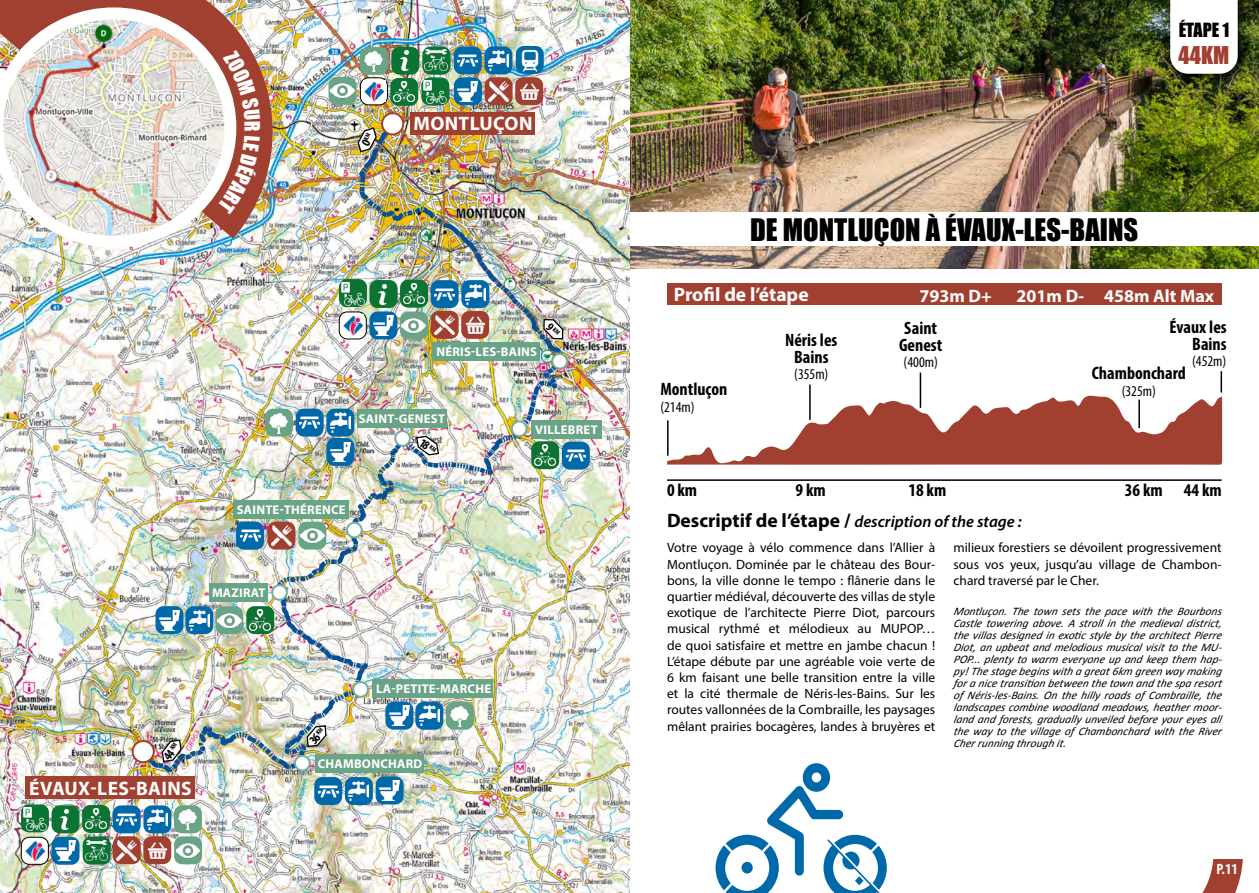
<style>
.page{position:relative;width:1259px;height:893px;background:#fff}
.page>*{position:absolute;margin:0;border:0;box-sizing:border-box;transform-origin:0 0}
.t1{font:28.5px "Impact";color:#000}
.t2{font:22.5px "Impact";color:#a14030}
.t3{font:700 19.5px "Myriad Pro";letter-spacing:.02em;color:#fff}
.t4{font:700 19.5px "Myriad Pro";color:#fff}
.t5{font:700 condensed 18px/16.5px "Myriad Pro";color:#000;text-align:center}
.t6{font:700 18px "Myriad Pro";color:#fff}
.t7{font:18px "Impact";letter-spacing:-.005em;color:#000}
.t8{font:italic 600 16.5px "Myriad Pro";color:#000}
.t9{font:condensed 15px "Myriad Pro";color:#000}
.t10{font:700 condensed 15px "Myriad Pro";color:#fff}
.t11{font:13.5px/16.2px "Myriad Pro";color:#000;text-align:justify}
.t12{font:700 12.75px "Myriad Pro";letter-spacing:.02em;color:#fff}
.t13{font:700 condensed 12.75px "Myriad Pro";color:#000}
.t14{font:italic 11.55px/12px "Calibri";letter-spacing:-.01em;color:#000}
.s1{font-weight:700;font-style:normal;font-size:19.5px}
</style>
<div class="page">
<img style="left:629px;top:0;width:630px;height:269px">
<div style="left:630px;top:212px;width:629px;height:34px;background:#fff"></div>
<hr style="left:667px;top:479px;width:554px;height:2px;background:#000">
<div style="left:667px;top:283px;width:554px;height:22px;background:#a14030"></div>
<div style="left:1164px;top:0;width:85px;height:85px;background:#000;opacity:.75"></div>
<svg style="left:1170px;top:0;width:67px;height:74px"></svg>
<svg style="left:667px;top:395px;width:555px;height:70px"></svg>
<hr style="left:809px;top:385px;width:1px;height:35px;background:#000">
<hr style="left:667px;top:420px;width:1px;height:36px;background:#000">
<hr style="left:1220px;top:371px;width:2px;height:21px;background:#000">
<hr style="left:919px;top:373px;width:2px;height:35px;background:#000">
<svg style="left:1202px;top:859px;width:40px;height:34px"></svg>
<img style="left:0;top:0;width:629px;height:893px">
<div style="left:143px;top:836px;width:28px;height:28px;background:#a14030;border-radius:8px"></div>
<div style="left:52px;top:805px;width:27px;height:28px;background:#0b7433;border-radius:8px"></div>
<img style="left:60px;top:809px;width:10px;height:20px">
<div style="left:82px;top:805px;width:28px;height:28px;background:#0b7433;border-radius:8px"></div>
<div style="left:83px;top:837px;width:28px;height:28px;background:#0b7433;border-radius:8px"></div>
<img style="left:85px;top:807px;width:22px;height:23px">
<img style="left:85px;top:839px;width:23px;height:23px">
<div style="left:21px;top:837px;width:27px;height:27px;background:#fff;border-radius:8px"></div>
<div style="left:21px;top:837px;width:28px;height:28px;border:1px solid #000;border-radius:8px"></div>
<div style="left:113px;top:836px;width:28px;height:28px;background:#a14030;border-radius:8px"></div>
<img style="left:117px;top:840px;width:20px;height:20px">
<img style="left:145px;top:838px;width:24px;height:24px">
<div style="left:113px;top:805px;width:28px;height:28px;background:#0069aa;border-radius:8px"></div>
<img style="left:117px;top:813px;width:20px;height:13px">
<div style="left:143px;top:805px;width:28px;height:28px;background:#0069aa;border-radius:8px"></div>
<div style="left:52px;top:837px;width:27px;height:28px;background:#0069aa;border-radius:8px"></div>
<img style="left:55px;top:841px;width:20px;height:20px">
<img style="left:147px;top:809px;width:20px;height:20px">
<svg style="left:21px;top:804px;width:28px;height:28px"></svg>
<img style="left:24px;top:808px;width:22px;height:22px">
<div style="left:174px;top:836px;width:28px;height:28px;background:#6aa487;border-radius:8px"></div>
<img style="left:176px;top:838px;width:24px;height:24px">
<div style="left:174px;top:805px;width:28px;height:28px;background:#6aa487;border-radius:8px"></div>
<img style="left:178px;top:810px;width:19px;height:20px">
<img style="left:25px;top:840px;width:21px;height:20px">
<hr style="left:1138px;top:400px;width:2px;height:28px;background:#000">
<div style="left:314px;top:777px;width:28px;height:28px;background:#0069aa;border-radius:8px"></div>
<div style="left:345px;top:777px;width:28px;height:28px;background:#0069aa;border-radius:8px"></div>
<svg style="left:376px;top:776px;width:27px;height:28px"></svg>
<img style="left:379px;top:799px;width:20px;height:1px">
<svg style="left:0;top:0;width:274px;height:50px"></svg>
<img style="left:0;top:7px;width:236px;height:241px">
<svg style="left:454px;top:46px;width:28px;height:28px"></svg>
<svg style="left:484px;top:46px;width:28px;height:28px"></svg>
<div style="left:360px;top:47px;width:28px;height:28px;background:#6aa487;border-radius:8px"></div>
<svg style="left:516px;top:46px;width:28px;height:28px"></svg>
<img style="left:518px;top:48px;width:24px;height:2px">
<svg style="left:422px;top:47px;width:28px;height:28px"></svg>
<div style="left:391px;top:47px;width:28px;height:28px;background:#0b7433;border-radius:8px"></div>
<svg style="left:715px;top:763px;width:171px;height:130px"></svg>
<div style="left:741px;top:862px;width:11px;height:11px;background:#0069aa;border-radius:50%"></div>
<img style="left:25px;top:50px;width:576px;height:749px">
<h3 class="t3" style="left:413px;top:111px;width:121px">MONTLUÇON</h3>
<p class="t12" style="left:436px;top:344px;width:102px">NÉRIS-LES-BAINS</p>
<p class="t12" style="left:359px;top:410px;width:88px">SAINT-GENEST</p>
<p class="t13" style="left:425px;top:435px;width:19px;rotate:36deg">18 <sup>KM</sup></p>
<p class="t12" style="left:237px;top:501px;width:110px">SAINTE-THÉRENCE</p>
<p class="t12" style="left:535px;top:422px;width:64px">VILLEBRET</p>
<p class="t12" style="left:212px;top:584px;width:55px">MAZIRAT</p>
<p class="t13" style="left:160px;top:754px;width:19px;rotate:-53deg">44 <sup>KM</sup></p>
<h3 class="t3" style="left:29px;top:775px;width:164px">ÉVAUX-LES-BAINS</h3>
<p class="t13" style="left:306px;top:738px;width:19px;rotate:-50deg">36 <sup>KM</sup></p>
<p class="t12" style="left:376px;top:681px;width:116px">LA-PETITE-MARCHE</p>
<p class="t12" style="left:318px;top:756px;width:106px">CHAMBONCHARD</p>
<h3 class="t7" style="left:1178px;top:16px;width:52px">ÉTAPE 1</h3>
<h2 class="t2" style="left:1178px;top:37px;width:52px">44KM</h2>
<h1 class="t1" style="left:750px;top:207px;width:389px">DE MONTLUÇON À ÉVAUX-LES-BAINS</h1>
<h3 class="t4" style="left:674px;top:281px;width:136px">Profil de l’étape</h3>
<h3 class="t6" style="left:919px;top:284px;width:74px">793m D+</h3>
<h3 class="t5" style="left:660px;top:381px;width:69px">Montluçon</h3>
<p class="t9" style="left:660px;top:398px;width:36px">(214m)</p>
<h3 class="t5" style="left:785px;top:332px;width:54px">Néris les<br>Bains</h3>
<p class="t9" style="left:794px;top:365px;width:36px">(355m)</p>
<h3 class="t5" style="left:899px;top:320px;width:45px;text-align:left">Saint<br>Genest</h3>
<p class="t9" style="left:903px;top:353px;width:36px">(400m)</p>
<h3 class="t6" style="left:1016px;top:284px;width:199px">201m D- 458m Alt Max</h3>
<h3 class="t5" style="left:1169px;top:319px;width:59px;text-align:right">Évaux les<br>Bains</h3>
<p class="t9" style="left:1192px;top:352px;width:36px">(452m)</p>
<h3 class="t5" style="left:1091px;top:364px;width:96px">Chambonchard</h3>
<p class="t9" style="left:1121px;top:382px;width:36px">(325m)</p>
<h3 class="t5" style="left:667px;top:482px;width:32px">0 km</h3>
<h3 class="t5" style="left:908px;top:482px;width:39px">18 km</h3>
<h3 class="t5" style="left:1184px;top:482px;width:39px">44 km</h3>
<h3 class="t5" style="left:795px;top:482px;width:32px">9 km</h3>
<h3 class="t5" style="left:1125px;top:482px;width:39px">36 km</h3>
<p class="t8" style="left:667px;top:511px;width:356px"><span class="s1">Descriptif de l’étape /</span> description of the stage :</p>
<p class="t11" style="left:667px;top:540px;width:270px">Votre voyage à vélo commence dans l’Allier à Montluçon. Dominée par le château des Bour&shy;bons, la ville donne le tempo : flânerie dans le quartier médiéval, découverte des villas de style exotique de l’architecte Pierre Diot, parcours musical rythmé et mélodieux au MUPOP… de quoi satisfaire et mettre en jambe chacun !<br>L’étape débute par une agréable voie verte de 6 km faisant une belle transition entre la ville et la cité thermale de Néris-les-Bains. Sur les routes vallonnées de la Combraille, les paysages mêlant prairies bocagères, landes à bruyères et</p>
<p class="t11" style="left:953px;top:540px;width:270px">milieux forestiers se dévoilent progressivement sous vos yeux, jusqu’au village de Chambon&shy;chard traversé par le Cher.</p>
<p class="t14" style="left:953px;top:604px;width:272px">Montluçon. The town sets the pace with the Bourbons Castle towering above. A stroll in the medieval district, the villas designed in exotic style by the architect Pierre Diot, an upbeat and melodious musical visit to the MU-POP... plenty to warm everyone up and keep them hap&shy;py!The stage beginswith a great6km green way making fora nice transition between the town and the spa resort of Néris-les-Bains. On the hilly roads of Combraille, the landscapes combine woodland meadows, heather moor&shy;land and forests, gradually unveiled before your eyes all the way to the village of Chambonchard with the River Cherrunning through it.</p>
<p class="t10" style="left:1216px;top:859px;width:23px">P.11</p>
</div>
